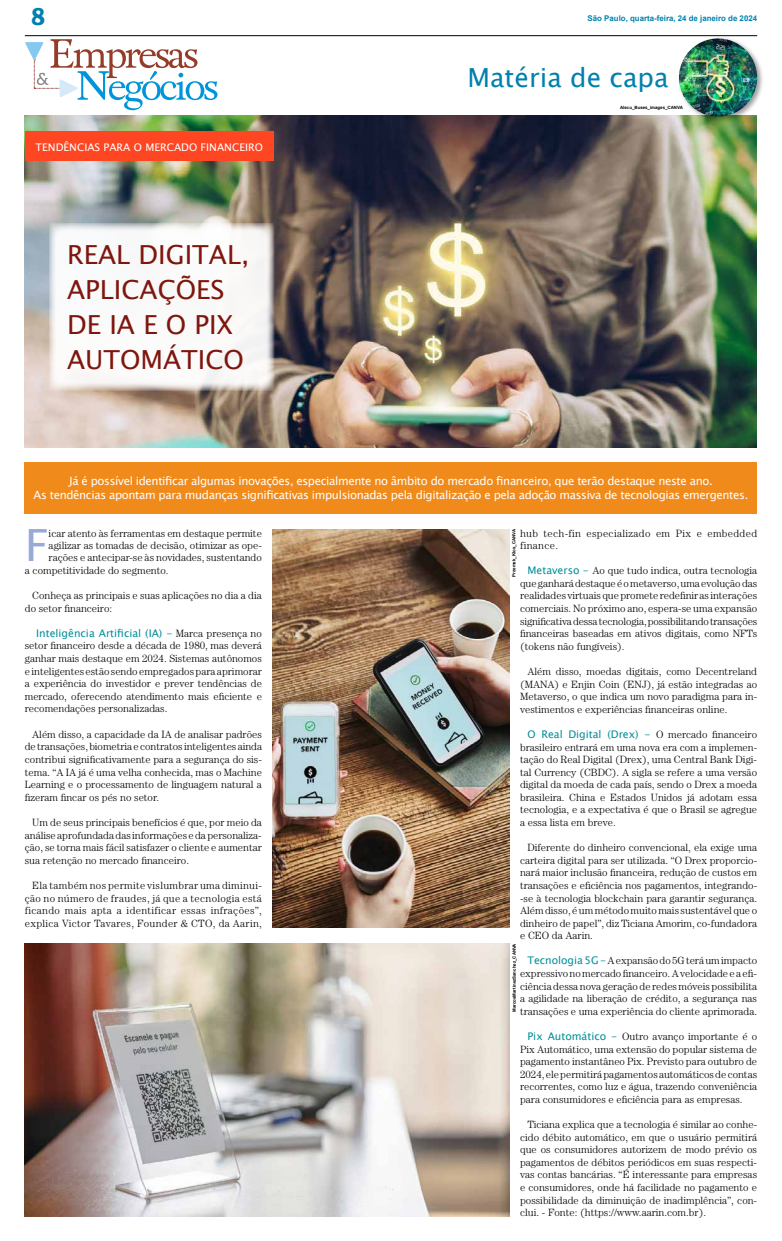
<style>
.page{position:relative;width:782px;height:1241px;background:#fff}
.page>*{position:absolute;margin:0;border:0;box-sizing:border-box;transform-origin:0 0}
.t1{font:44.36px "Lucida Sans Unicode";color:#98a9d7}
.t2{font:26.25px/35px "Lucida Sans Unicode";color:#7f160e}
.t3{font:26.25px "Lucida Sans Unicode";color:#0081ad}
.t4{font:700 26.25px "Adelle";color:#0081ad}
.t5{font:11.38px/14px "Lucida Sans Unicode";letter-spacing:-.03em;color:#fff;text-align:center}
.t6{font:300 10.5px/12.6px "Century Std";color:#000;text-align:justify}
.t7{font:10.5px "Lucida Sans Unicode";color:#008e99}
.t8{font:300 10.5px/12.6px "Century Std";letter-spacing:.03em;color:#000}
.t9{font:10.5px "Lucida Sans Unicode";color:#fff}
.t10{font:700 7.88px "Arial";color:#0081ad}
.t11{font:700 4.38px "Arial";color:#000}
.s1{font-family:"Century Std";font-weight:300;color:#000}
.s2{font-family:"Lucida Sans Unicode";font-weight:400;color:#008e99}
</style>
<div class="page">
<img style="left:24px;top:116px;width:732px;height:331px">
<div style="left:25px;top:461px;width:731px;height:52px;background:#f08a1a"></div>
<hr style="left:25px;top:35px;width:731px;height:1px;background:#000">
<svg style="left:25px;top:39px;width:192px;height:71px"></svg>
<div style="left:676px;top:36px;width:88px;height:88px;background:#000;opacity:.4"></div>
<img style="left:678px;top:38px;width:78px;height:79px;border-radius:39px">
<img style="left:25px;top:943px;width:484px;height:272px">
<img style="left:272px;top:529px;width:237px;height:397px">
<div style="left:25px;top:131px;width:248px;height:30px;background:#fe4622"></div>
<div style="left:49px;top:223px;width:225px;height:167px;background:#fff"></div>
<h2 class="t4" style="left:31px;top:-2px;width:16px">8</h2>
<p class="t10" style="left:587px;top:12px;width:171px">São Paulo, quarta-feira, 24 de janeiro de 2024</p>
<h2 class="t3" style="left:467px;top:56px;width:202px">Matéria de capa</h2>
<p class="t9" style="left:36px;top:138px;width:229px">TENDÊNCIAS PARA O MERCADO FINANCEIRO</p>
<h2 class="t2" style="left:67px;top:237px;width:183px">REAL DIGITAL,<br>APLICAÇÕES<br>DE IA E O PIX<br>AUTOMÁTICO</h2>
<p class="t11" style="left:620px;top:105px;width:64px">Alecu_Buses_images_CANVA</p>
<p class="t5" style="left:34px;top:474px;width:716px">Já é possível identificar algumas inovações, especialmente no âmbito do mercado financeiro, que terão destaque neste ano.<br>As tendências apontam para mudanças significativas impulsionadas pela digitalização e pela adoção massiva de tecnologias emergentes.</p>
<h1 class="t1" style="left:25px;top:510px;width:25px">F</h1>
<p class="t6" style="left:49px;top:526px;width:215px">icar atento às ferramentas em destaque permite</p>
<p class="t6" style="left:49px;top:538px;width:215px">agilizar as tomadas de decisão, otimizar as ope-</p>
<p class="t6" style="left:49px;top:551px;width:215px">rações e antecipar-se às novidades, sustentando</p>
<p class="t6" style="left:25px;top:563px;width:145px">a competitividade do segmento.</p>
<p class="t6" style="left:25px;top:588px;width:238px;text-indent:7px">Conheça as principais e suas aplicações no dia a dia do setor financeiro:</p>
<p class="t7" style="left:36px;top:624px;width:227px">Inteligência Artificial (IA) - <span class="s1">Marca presença no</span></p>
<p class="t6" style="left:25px;top:639px;width:238px">setor financeiro desde a década de 1980, mas deverá ganhar mais destaque em 2024. Sistemas autônomos e inteligentes estão sendo empregados para aprimorar a experiência do investidor e prever tendências de mercado, oferecendo atendimento mais eficiente e recomendações personalizadas.</p>
<p class="t6" style="left:25px;top:727px;width:239px;text-indent:7px">Além disso, a capacidade da IA de analisar padrões de transações, biometria e contratos inteligentes ainda contribui significativamente para a segurança do sis&shy;tema. “A IA já é uma velha conhecida, mas o Machine Learning e o processamento de linguagem natural a fizeram fincar os pés no setor.</p>
<p class="t6" style="left:25px;top:815px;width:238px;text-indent:7px">Um de seus principais benefícios é que, por meio da análise aprofundada das informações e da personaliza&shy;ção, se torna mais fácil satisfazer o cliente e aumentar sua retenção no mercado financeiro.</p>
<p class="t6" style="left:25px;top:878px;width:238px;text-indent:7px">Ela também nos permite vislumbrar uma diminui&shy;ção no número de fraudes, já que a tecnologia está ficando mais apta a identificar essas infrações”, explica Victor Tavares, Founder &amp; CTO, da Aarin,</p>
<p class="t11" style="left:510px;top:576px;width:49px;rotate:-90deg">Przemek_Klos_CANVA</p>
<p class="t8" style="left:520px;top:526px;width:238px">hub tech-fin especializado em Pix e embedded finance.</p>
<p class="t6" style="left:520px;top:564px;width:239px;text-indent:7px"><span class="s2">Metaverso -</span> Ao que tudo indica, outra tecnologia que ganhará destaque é o metaverso, uma evolução das realidades virtuais que promete redefinir as interações comerciais. No próximo ano, espera-se uma expansão significativa dessa tecnologia, possibilitando transações financeiras baseadas em ativos digitais, como NFTs (tokens não fungíveis).</p>
<p class="t6" style="left:520px;top:664px;width:238px;text-indent:7px">Além disso, moedas digitais, como Decentreland (MANA) e Enjin Coin (ENJ), já estão integradas ao Metaverso, o que indica um novo paradigma para in&shy;vestimentos e experiências financeiras online.</p>
<p class="t7" style="left:527px;top:725px;width:231px">O Real Digital (Drex) - <span class="s1">O mercado financeiro</span></p>
<p class="t6" style="left:520px;top:740px;width:238px">brasileiro entrará em uma nova era com a implemen&shy;tação do Real Digital (Drex), uma Central Bank Digi&shy;tal Currency (CBDC). A sigla se refere a uma versão digital da moeda de cada país, sendo o Drex a moeda brasileira. China e Estados Unidos já adotam essa tecnologia, e a expectativa é que o Brasil se agregue a essa lista em breve.</p>
<p class="t6" style="left:520px;top:841px;width:238px;text-indent:7px">Diferente do dinheiro convencional, ela exige uma carteira digital para ser utilizada. “O Drex proporcio&shy;nará maior inclusão financeira, redução de custos em transações e eficiência nos pagamentos, integrando--se à tecnologia blockchain para garantir segurança.<br>Além disso, é um método muito mais sustentável que o dinheiro de papel”, diz Ticiana Amorim, co-fundadora e CEO da Aarin.</p>
<p class="t6" style="left:520px;top:954px;width:238px;text-indent:7px"><span class="s2">Tecnologia 5G -</span> A expansão do 5G terá um impacto expressivo no mercado financeiro. A velocidade e a efi&shy;ciência dessa nova geração de redes móveis possibilita a agilidade na liberação de crédito, a segurança nas transações e uma experiência do cliente aprimorada.</p>
<p class="t6" style="left:520px;top:1029px;width:238px;text-indent:7px"><span class="s2">Pix Automático -</span> Outro avanço importante é o Pix Automático, uma extensão do popular sistema de pagamento instantâneo Pix. Previsto para outubro de 2024, ele permitirá pagamentos automáticos de contas recorrentes, como luz e água, trazendo conveniência para consumidores e eficiência para as empresas.</p>
<p class="t6" style="left:520px;top:1117px;width:238px;text-indent:7px">Ticiana explica que a tecnologia é similar ao conhe&shy;cido débito automático, em que o usuário permitirá que os consumidores autorizem de modo prévio os pagamentos de débitos periódicos em suas respecti&shy;vas contas bancárias. “É interessante para empresas e consumidores, onde há facilidade no pagamento e possibilidade da diminuição de inadimplência”, con&shy;clui. - Fonte: (https://www.aarin.com.br).</p>
<p class="t11" style="left:511px;top:1011px;width:70px;rotate:-90deg">MarcosMartinezSanchez_CANVA</p>
</div>
